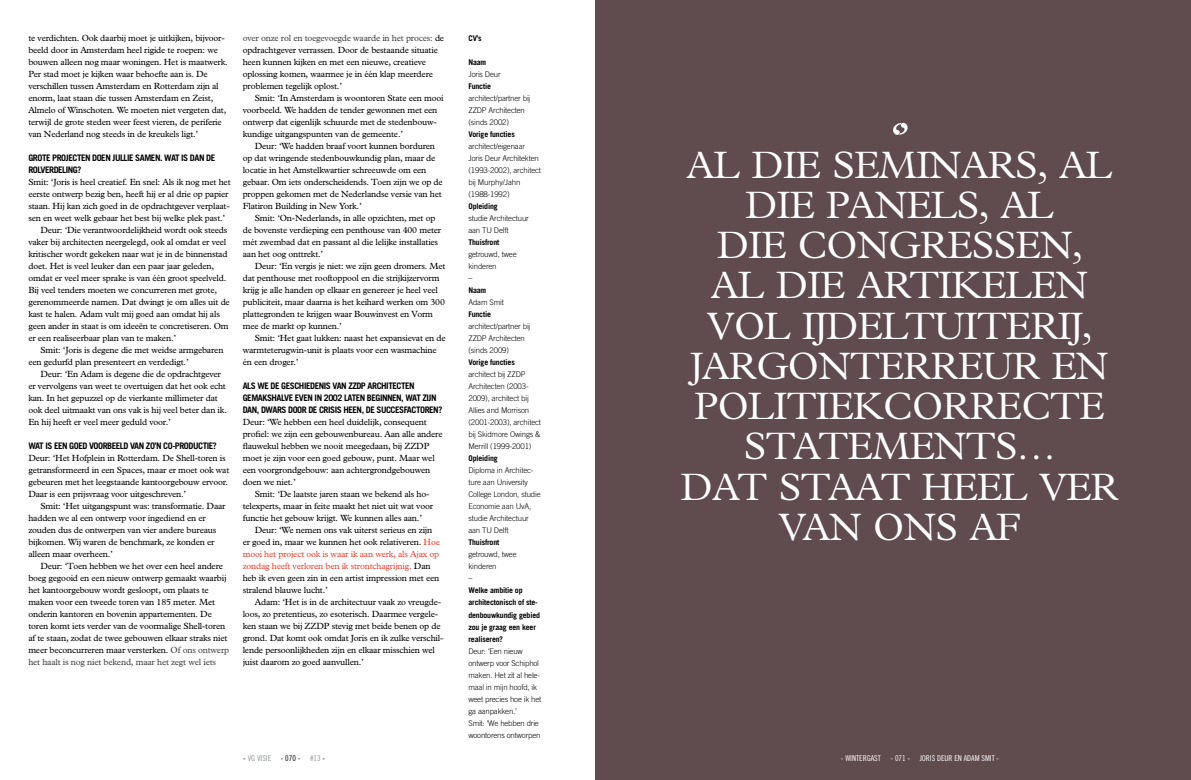
<style>
.page{position:relative;width:1191px;height:780px;background:#fff}
.page>*{position:absolute;margin:0;border:0;box-sizing:border-box;transform-origin:0 0}
.t1{font:300 38.4px/40.2px "M Plantin";letter-spacing:-.02em;color:#fff;text-align:center}
.t2{font:9px/12px "M Plantin";letter-spacing:-.02em;color:#000}
.t3{font:700 9px/12px "Trade Gothic";letter-spacing:-.05em;color:#000}
.t4{font:8px "Trade Gothic Cond Eighteen";color:#fff}
.t5{font:8px "Trade Gothic Cond Eighteen";color:#000}
.t6{font:8px "Trade Gothic Cond Eighteen";color:#939598}
.t7{font:300 7.8px/12px "Trade Gothic";letter-spacing:-.02em;color:#000}
.t8{font:700 7.8px/12px "Trade Gothic";letter-spacing:-.02em;color:#000}
.s1{color:#414042}
.s2{color:#ef4130}
.s3{color:#000}
.s4{color:#939598}
</style>
<div class="page">
<div style="left:595px;top:0;width:596px;height:780px;background:#604b4e"></div>
<svg style="left:893px;top:122px;width:15px;height:13px"></svg>
<p class="t2" style="left:28px;top:32px;width:201px">te verdichten. Ook daarbij moet je uitkijken, bijvoor&shy;beeld door in Amsterdam heel rigide te roepen: we bouwen alleen nog maar woningen. Het is maatwerk.<br>Per stad moet je kijken waar behoefte aan is. De verschillen tussen Amsterdam en Rotterdam zijn al enorm, laat staan die tussen Amsterdam en Zeist, Almelo of Winschoten. We moeten niet vergeten dat, terwijl de grote steden weer feest vieren, de periferie van Nederland nog steeds in de kreukels ligt.’</p>
<p class="t3" style="left:28px;top:152px;width:188px">GROTE PROJECTEN DOEN JULLIE SAMEN. WAT IS DAN DE<br>ROLVERDELING?</p>
<p class="t2" style="left:28px;top:176px;width:204px">Smit: ‘Joris is heel creatief. En snel: Als ik nog met het</p>
<p class="t2" style="left:28px;top:188px;width:202px">eerste ontwerp bezig ben, heeft hij er al drie op papier</p>
<p class="t2" style="left:28px;top:200px;width:203px">staan. Hij kan zich goed in de opdrachtgever verplaat-</p>
<p class="t2" style="left:28px;top:212px;width:198px">sen en weet welk gebaar het best bij welke plek past.’</p>
<p class="t2" style="left:40px;top:224px;width:189px">Deur: ‘Die verantwoordelijkheid wordt ook steeds</p>
<p class="t2" style="left:28px;top:236px;width:199px">vaker bij architecten neergelegd, ook al omdat er veel</p>
<p class="t2" style="left:28px;top:248px;width:201px">kritischer wordt gekeken naar wat je in de binnenstad</p>
<p class="t2" style="left:28px;top:260px;width:187px">doet. Het is veel leuker dan een paar jaar geleden,</p>
<p class="t2" style="left:28px;top:272px;width:200px">omdat er veel meer sprake is van één groot speelveld.</p>
<p class="t2" style="left:28px;top:284px;width:190px">Bij veel tenders moeten we concurreren met grote,</p>
<p class="t2" style="left:28px;top:296px;width:203px">gerenommeerde namen. Dat dwingt je om alles uit de</p>
<p class="t2" style="left:28px;top:308px;width:193px">kast te halen. Adam vult mij goed aan omdat hij als</p>
<p class="t2" style="left:28px;top:320px;width:202px">geen ander in staat is om ideeën te concretiseren. Om</p>
<p class="t2" style="left:28px;top:332px;width:149px">er een realiseerbaar plan van te maken.’</p>
<p class="t2" style="left:40px;top:344px;width:185px">Smit: ‘Joris is degene die met weidse armgebaren</p>
<p class="t2" style="left:28px;top:356px;width:162px">een gedurfd plan presenteert en verdedigt.’</p>
<p class="t2" style="left:40px;top:368px;width:182px">Deur: ‘En Adam is degene die de opdrachtgever</p>
<p class="t2" style="left:28px;top:380px;width:199px">er vervolgens van weet te overtuigen dat het ook echt</p>
<p class="t2" style="left:28px;top:392px;width:191px">kan. In het gepuzzel op de vierkante millimeter dat</p>
<p class="t2" style="left:28px;top:404px;width:200px">ook deel uitmaakt van ons vak is hij veel beter dan ik.</p>
<p class="t2" style="left:28px;top:416px;width:144px">En hij heeft er veel meer geduld voor.’</p>
<p class="t3" style="left:28px;top:440px;width:190px">WAT IS EEN GOED VOORBEELD VAN ZO’N CO-PRODUCTIE?</p>
<p class="t2" style="left:28px;top:452px;width:202px">Deur: ‘Het Hofplein in Rotterdam. De Shell-toren is getransformeerd in een Spaces, maar er moet ook wat gebeuren met het leegstaande kantoorgebouw ervoor.<br>Daar is een prijsvraag voor uitgeschreven.’</p>
<p class="t2" style="left:28px;top:500px;width:199px;text-indent:12px">Smit: ‘Het uitgangspunt was: transformatie. Daar hadden we al een ontwerp voor ingediend en er zouden dus de ontwerpen van vier andere bureaus bijkomen. Wij waren de benchmark, ze konden er alleen maar overheen.’</p>
<p class="t2" style="left:28px;top:560px;width:202px;text-indent:12px">Deur: ‘Toen hebben we het over een heel andere boeg gegooid en een nieuw ontwerp gemaakt waarbij het kantoorgebouw wordt gesloopt, om plaats te maken voor een tweede toren van 185 meter. Met onderin kantoren en bovenin appartementen. De toren komt iets verder van de voormalige Shell-toren af te staan, zodat de twee gebouwen elkaar straks niet meer beconcurreren maar versterken. <span class="s1">Of ons ontwerp het haalt is nog niet bekend, maar het zegt wel iets</span></p>
<p class="t2" style="left:243px;top:32px;width:203px"><span class="s1">over onze rol en toegevoegde waarde in het proces:</span> de opdrachtgever verrassen. Door de bestaande situatie heen kunnen kijken en met een nieuwe, creatieve oplossing komen, waarmee je in één klap meerdere problemen tegelijk oplost.’</p>
<p class="t2" style="left:243px;top:92px;width:202px;text-indent:12px">Smit: ‘In Amsterdam is woontoren State een mooi voorbeeld. We hadden de tender gewonnen met een ontwerp dat eigenlijk schuurde met de stedenbouw&shy;kundige uitgangspunten van de gemeente.’</p>
<p class="t2" style="left:243px;top:140px;width:202px;text-indent:12px">Deur: ‘We hadden braaf voort kunnen borduren op dat wringende stedenbouwkundig plan, maar de locatie in het Amstelkwartier schreeuwde om een gebaar. Om iets onderscheidends. Toen zijn we op de proppen gekomen met de Nederlandse versie van het Flatiron Building in New York.’</p>
<p class="t2" style="left:243px;top:212px;width:200px;text-indent:12px">Smit: ‘On-Nederlands, in alle opzichten, met op de bovenste verdieping een penthouse van 400 meter mét zwembad dat en passant al die lelijke installaties aan het oog onttrekt.’</p>
<p class="t2" style="left:243px;top:260px;width:204px;text-indent:12px">Deur: ‘En vergis je niet: we zijn geen dromers. Met dat penthouse met rooftoppool en die strijkijzervorm krijg je alle handen op elkaar en genereer je heel veel publiciteit, maar daarna is het keihard werken om 300 plattegronden te krijgen waar Bouwinvest en Vorm mee de markt op kunnen.’</p>
<p class="t2" style="left:243px;top:332px;width:204px;text-indent:12px">Smit: ‘Het gaat lukken: naast het expansievat en de warmteterugwin-unit is plaats voor een wasmachine én een droger.’</p>
<p class="t3" style="left:243px;top:380px;width:201px">ALS WE DE GESCHIEDENIS VAN ZZDP ARCHITECTEN<br>GEMAKSHALVE EVEN IN 2002 LATEN BEGINNEN, WAT ZIJN<br>DAN, DWARS DOOR DE CRISIS HEEN, DE SUCCESFACTOREN?</p>
<p class="t2" style="left:243px;top:416px;width:201px">Deur: ‘We hebben een heel duidelijk, consequent profiel: we zijn een gebouwenbureau. Aan alle andere flauwekul hebben we nooit meegedaan, bij ZZDP moet je zijn voor een goed gebouw, punt. Maar wel een voorgrondgebouw: aan achtergrondgebouwen doen we niet.’</p>
<p class="t2" style="left:243px;top:488px;width:192px;text-indent:12px">Smit: ‘De laatste jaren staan we bekend als ho&shy;telexperts, maar in feite maakt het niet uit wat voor functie het gebouw krijgt. We kunnen alles aan.’</p>
<p class="t2" style="left:243px;top:524px;width:199px;text-indent:12px">Deur: ‘We nemen ons vak uiterst serieus en zijn er goed in, maar we kunnen het ook relativeren. <span class="s2">Hoe mooi het project ook is waar ik aan werk, als Ajax op zondag heeft verloren ben ik strontchagrijnig.</span> Dan heb ik even geen zin in een artist impression met een stralend blauwe lucht.’</p>
<p class="t2" style="left:243px;top:596px;width:202px;text-indent:12px">Adam: ‘Het is in de architectuur vaak zo vreugde&shy;loos, zo pretentieus, zo esoterisch. Daarmee vergele&shy;ken staan we bij ZZDP stevig met beide benen op de grond. Dat komt ook omdat Joris en ik zulke verschil&shy;lende persoonlijkheden zijn en elkaar misschien wel juist daarom zo goed aanvullen.’</p>
<p class="t8" style="left:468px;top:32px;width:15px">CV’S</p>
<p class="t8" style="left:468px;top:56px;width:19px">NAAM</p>
<p class="t7" style="left:468px;top:68px;width:34px">Joris Deur</p>
<p class="t8" style="left:468px;top:80px;width:24px">FUNCTIE</p>
<p class="t7" style="left:468px;top:92px;width:63px">architect/partner bij<br>ZZDP Architecten (sinds 2002)</p>
<p class="t8" style="left:468px;top:128px;width:48px">VORIGE FUNCTIES</p>
<p class="t7" style="left:468px;top:140px;width:74px">architect/eigenaar<br>Joris Deur Architekten (1993-2002), architect bij Murphy/Jahn (1988-1992)</p>
<p class="t8" style="left:468px;top:200px;width:31px">OPLEIDING</p>
<p class="t7" style="left:468px;top:212px;width:62px">studie Architectuur aan TU Delft</p>
<p class="t8" style="left:468px;top:236px;width:32px">THUISFRONT</p>
<p class="t7" style="left:468px;top:248px;width:50px">getrouwd, twee kinderen</p>
<p class="t7" style="left:468px;top:269px;width:5px">_</p>
<p class="t8" style="left:468px;top:284px;width:19px">NAAM</p>
<p class="t7" style="left:468px;top:296px;width:37px">Adam Smit</p>
<p class="t8" style="left:468px;top:308px;width:24px">FUNCTIE</p>
<p class="t7" style="left:468px;top:320px;width:63px">architect/partner bij<br>ZZDP Architecten (sinds 2009)</p>
<p class="t8" style="left:468px;top:356px;width:48px">VORIGE FUNCTIES</p>
<p class="t7" style="left:468px;top:368px;width:74px">architect bij ZZDP<br>Architecten (2003-<br>2009), architect bij<br>Allies and Morrison (2001-2003), architect bij Skidmore Owings &amp;<br>Merrill (1999-2001)</p>
<p class="t8" style="left:468px;top:452px;width:31px">OPLEIDING</p>
<p class="t7" style="left:468px;top:464px;width:74px">Diploma in Architec&shy;ture aan U niversity<br>College London, studie<br>Economie aan UvA, studie Architectuur aan TU Delft</p>
<p class="t8" style="left:468px;top:536px;width:32px">THUISFRONT</p>
<p class="t7" style="left:468px;top:548px;width:50px">getrouwd, twee kinderen</p>
<p class="t7" style="left:468px;top:569px;width:5px">_</p>
<p class="t8" style="left:468px;top:584px;width:73px">WELKE AMBITIE OP<br>ARCHITECTONISCH OF STE-<br>DENBOUWKUNDIG GEBIED<br>ZOU JE GRAAG EEN KEER<br>REALISEREN?</p>
<p class="t7" style="left:468px;top:644px;width:74px">Deur: ‘Een nieuw ontwerp voor Schiphol maken. Het zit al hele&shy;maal in mijn hoofd, ik weet precies hoe ik het ga aanpakken.’<br>Smit: ‘We hebben drie woontorens ontworpen</p>
<h1 class="t1" style="left:680px;top:144px;width:440px">AL DIE SEMINARS, AL<br>DIE PANELS, AL<br>DIE CONGRESSEN,<br>AL DIE ARTIKELEN<br>VOL IJDELTUITERIJ,<br>JARGONTERREUR EN<br>POLITIEKCORRECTE<br>STATEMENTS…<br>DAT STAAT HEEL VER<br>VAN ONS AF</h1>
<p class="t6" style="left:243px;top:753px;width:21px"><span class="s3">-</span> VG VISIE</p>
<p class="t5" style="left:281px;top:753px;width:46px">- 070 - <span class="s4">#13</span> -</p>
<p class="t4" style="left:841px;top:753px;width:101px">- WINTERGAST - 071 - JORIS DEUR</p>
<p class="t4" style="left:954px;top:753px;width:46px">EN ADAM SMIT-</p>
</div>
